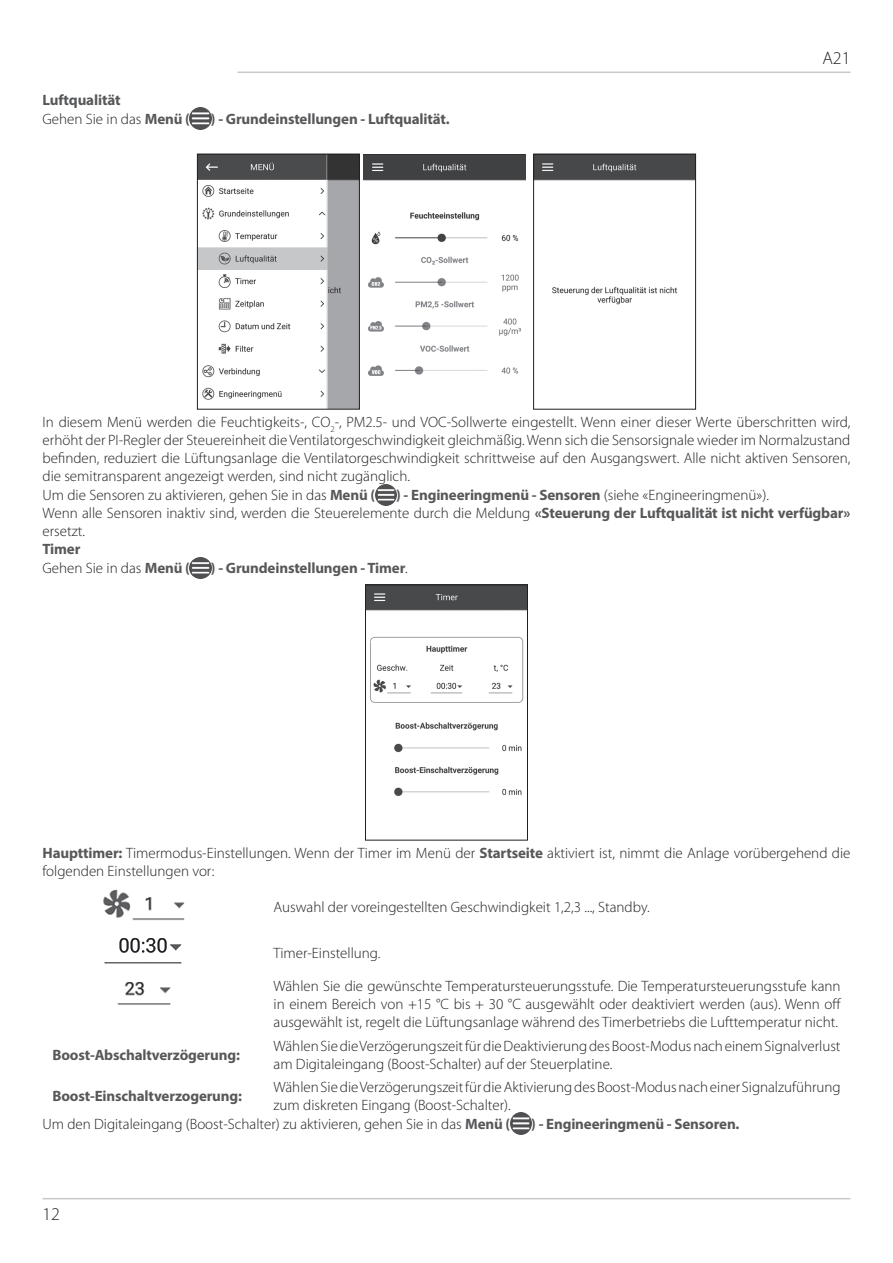
<style>
.page{position:relative;width:893px;height:1263px;background:#fff}
.page>*{position:absolute;margin:0;border:0;box-sizing:border-box;transform-origin:0 0}
.t1{font:300 18px "Myriad Pro";color:#231f20}
.Текст_RU{font:300 15px/18px "Myriad Pro";color:#231f20}
.Текст_RU-2{font:700 15px "Myriad Pro";letter-spacing:-.01em;color:#57585a}
.Подзаголовок{font:700 15px "Myriad Pro";letter-spacing:-.01em;color:#57585a}
.s1{font-weight:700;color:#57585a}
.s2{font-weight:300;color:#231f20}
</style>
<div class="page">
<hr style="left:43px;top:1198px;width:807px;height:1px;background:#c7c8ca">
<hr style="left:238px;top:72px;width:612px;height:1px;background:#c7c8ca">
<img style="left:190px;top:108px;width:21px;height:21px">
<img style="left:199px;top:156px;width:159px;height:251px">
<div style="left:197px;top:154px;width:163px;height:255px;border:1px solid #231f20"></div>
<img style="left:363px;top:154px;width:162px;height:222px">
<img style="left:535px;top:156px;width:159px;height:149px">
<div style="left:533px;top:154px;width:163px;height:255px;border:1px solid #231f20"></div>
<img style="left:375px;top:484px;width:21px;height:22px">
<img style="left:190px;top:557px;width:21px;height:22px">
<img style="left:367px;top:587px;width:159px;height:209px">
<div style="left:365px;top:585px;width:163px;height:255px;border:1px solid #231f20"></div>
<img style="left:103px;top:889px;width:82px;height:32px">
<img style="left:104px;top:938px;width:78px;height:26px">
<img style="left:117px;top:982px;width:54px;height:23px">
<img style="left:510px;top:1113px;width:21px;height:21px">
<p class="Подзаголовок" style="left:43px;top:90px;width:80px">Luftqualität</p>
<p class="Текст_RU" style="left:43px;top:110px;width:149px">Gehen Sie in das <span class="s1">Menü (</span></p>
<p class="Текст_RU-2" style="left:211px;top:109px;width:240px">) - Grundeinstellungen - Luftqualität.</p>
<p class="t1" style="left:822px;top:48px;width:30px">A21</p>
<p class="Текст_RU" style="left:43px;top:414px;width:809px;text-align:justify">In diesem Menü werden die Feuchtigkeits-, СO<sub>2</sub>-, РМ2.5- und VOC-Sollwerte eingestellt. Wenn einer dieser Werte überschritten wird, erhöht der PI-Regler der Steuereinheit die Ventilatorgeschwindigkeit gleichmäßig. Wenn sich die Sensorsignale wieder im Normalzustand befinden, reduziert die Lüftungsanlage die Ventilatorgeschwindigkeit schrittweise auf den Ausgangswert. Alle nicht aktiven Sensoren, die semitransparent angezeigt werden, sind nicht zugänglich.</p>
<p class="Текст_RU" style="left:43px;top:487px;width:334px">Um die Sensoren zu aktivieren, gehen Sie in das <span class="s1">Menü (</span></p>
<p class="Текст_RU-2" style="left:396px;top:485px;width:374px">) - Engineeringmenü - Sensoren <span class="s2">(siehe «Engineeringmenü»).</span></p>
<p class="Текст_RU" style="left:43px;top:505px;width:809px">Wenn alle Sensoren inaktiv sind, werden die Steuerelemente durch die Meldung <span class="s1">«Steuerung der Luftqualität ist nicht verfügbar» </span>ersetzt.</p>
<p class="Подзаголовок" style="left:43px;top:539px;width:39px">Timer</p>
<p class="Текст_RU" style="left:43px;top:559px;width:149px">Gehen Sie in das <span class="s1">Menü (</span></p>
<p class="Текст_RU-2" style="left:211px;top:558px;width:198px">) - Grundeinstellungen - Timer<span class="s2">.</span></p>
<p class="Текст_RU" style="left:43px;top:844px;width:809px"><span class="s1">Haupttimer:</span> Timermodus-Einstellungen. Wenn der Timer im Menü der <span class="s1">Startseite</span> aktiviert ist, nimmt die Anlage vorübergehend die folgenden Einstellungen vor:</p>
<p class="Текст_RU" style="left:274px;top:898px;width:378px">Auswahl der voreingestellten Geschwindigkeit 1,2,3 ..., Standby.</p>
<p class="Текст_RU" style="left:274px;top:944px;width:108px">Timer-Einstellung.</p>
<p class="Текст_RU" style="left:274px;top:977px;width:569px;text-align:justify">Wählen Sie die gewünschte Temperatursteuerungsstufe. Die Temperatursteuerungsstufe kann in einem Bereich von +15 °C bis + 30 °C ausgewählt oder deaktiviert werden (aus). Wenn off ausgewählt ist, regelt die Lüftungsanlage während des Timerbetriebs die Lufttemperatur nicht.</p>
<p class="Текст_RU-2" style="left:52px;top:1045px;width:189px">Boost-Abschaltverzögerung:</p>
<p class="Текст_RU" style="left:274px;top:1037px;width:568px">Wählen Sie die Verzögerungszeit für die Deaktivierung des Boost-Modus nach einem Signalverlust am Digitaleingang (Boost-Schalter) auf der Steuerplatine.</p>
<p class="Текст_RU-2" style="left:52px;top:1086px;width:191px">Boost-Einschaltverzogerung:</p>
<p class="Текст_RU" style="left:274px;top:1078px;width:568px">Wählen Sie die Verzögerungszeit für die Aktivierung des Boost-Modus nach einer Signalzuführung zum diskreten Eingang (Boost-Schalter).</p>
<p class="Текст_RU" style="left:43px;top:1115px;width:469px">Um den Digitaleingang (Boost-Schalter) zu aktivieren, gehen Sie in das <span class="s1">Menü (</span></p>
<p class="Текст_RU-2" style="left:531px;top:1114px;width:210px">) - Engineeringmenü - Sensoren.</p>
<p class="t1" style="left:43px;top:1204px;width:19px">12</p>
</div>
